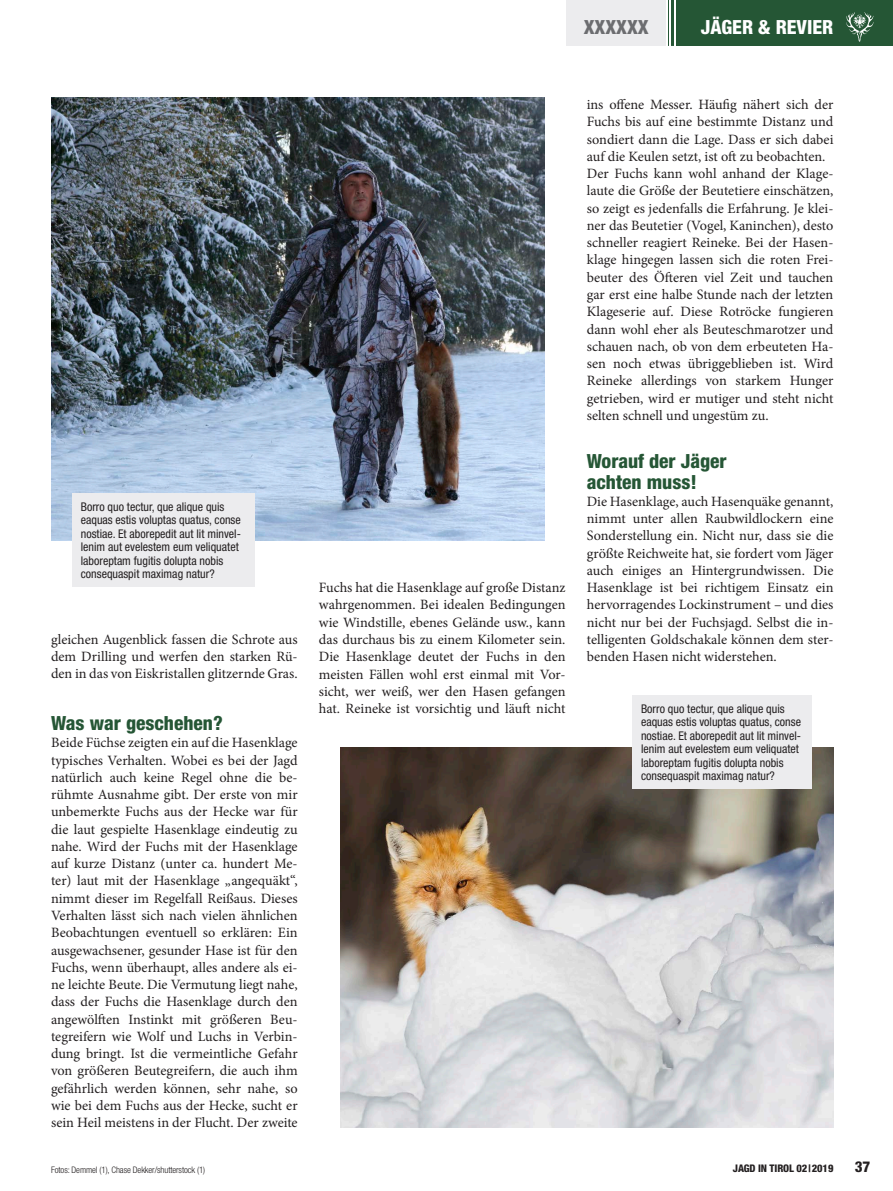
<style>
.page{position:relative;width:893px;height:1191px;background:#fff}
.page>*{position:absolute;margin:0;border:0;box-sizing:border-box;transform-origin:0 0}
.t1{font:800 condensed 19.5px/20.2px "Helvetica Neue LT Std";color:#255635}
.t2{font:800 condensed 19.5px "Helvetica Neue LT Std";color:#fff}
.t3{font:800 condensed 19.5px "Helvetica Neue LT Std";color:#6c6d70}
.t4{font:800 condensed 15px "Helvetica Neue LT Std";color:#231f20}
.t5{font:14.25px/17.2px "Minion Pro";color:#231f20;text-align:justify}
.t6{font:condensed 12px/13.5px "Helvetica Neue LT Std";color:#231f20}
.t7{font:800 condensed 10.5px "Helvetica Neue LT Std";letter-spacing:-.01em;color:#231f20}
.t8{font:300 condensed 9px "Helvetica Neue LT Std";letter-spacing:-.01em;color:#231f20}
</style>
<div class="page">
<hr style="left:671px;top:0;width:3px;height:46px;background:#255635">
<hr style="left:668px;top:0;width:1px;height:46px;background:#255635">
<div style="left:567px;top:0;width:99px;height:46px;background:#ececee"></div>
<div style="left:676px;top:0;width:217px;height:46px;background:#255635"></div>
<img style="left:846px;top:12px;width:28px;height:30px">
<img style="left:51px;top:98px;width:493px;height:442px">
<div style="left:72px;top:494px;width:182px;height:93px;background:#ececee"></div>
<img style="left:340px;top:747px;width:493px;height:380px">
<div style="left:632px;top:695px;width:180px;height:93px;background:#ececee"></div>
<h1 class="t3" style="left:584px;top:15px;width:67px">XXXXXX</h1>
<h1 class="t2" style="left:701px;top:15px;width:134px">JÄGER &amp; REVIER</h1>
<p class="t6" style="left:81px;top:500px;width:162px">Borro quo tectur, que alique quis eaquas estis voluptas quatus, conse nostiae. Et aborepedit aut lit minvel&shy;lenim aut evelestem eum veliquatet laboreptam fugitis dolupta nobis consequaspit maximag natur?</p>
<p class="t5" style="left:51px;top:630px;width:248px">gleichen Augenblick fassen die Schrote aus dem Drilling und werfen den starken Rü&shy;den in das von Eiskristallen glitzernde Gras.</p>
<h1 class="t1" style="left:51px;top:712px;width:173px">Was war geschehen?</h1>
<p class="t5" style="left:51px;top:734px;width:248px">Beide Füchse zeigten ein auf die Hasenklage typisches Verhalten. Wobei es bei der Jagd natürlich auch keine Regel ohne die be&shy;rühmte Ausnahme gibt. Der erste von mir unbemerkte Fuchs aus der Hecke war für die laut gespielte Hasenklage eindeutig zu nahe. Wird der Fuchs mit der Hasenklage auf kurze Distanz (unter ca. hundert Me&shy;ter) laut mit der Hasenklage „angequäkt“, nimmt dieser im Regelfall Reißaus. Dieses Verhalten lässt sich nach vielen ähnlichen Beobachtungen eventuell so erklären: Ein ausgewachsener, gesunder Hase ist für den Fuchs, wenn überhaupt, alles andere als ei&shy;ne leichte Beute. Die Vermutung liegt nahe, dass der Fuchs die Hasenklage durch den angewölften Instinkt mit größeren Beu&shy;tegreifern wie Wolf und Luchs in Verbin&shy;dung bringt. Ist die vermeintliche Gefahr von größeren Beutegreifern, die auch ihm gefährlich werden können, sehr nahe, so wie bei dem Fuchs aus der Hecke, sucht er sein Heil meistens in der Flucht. Der zweite</p>
<p class="t5" style="left:319px;top:579px;width:248px">Fuchs hat die Hasenklage auf große Distanz wahrgenommen. Bei idealen Bedingungen wie Windstille, ebenes Gelände usw., kann das durchaus bis zu einem Kilometer sein.<br>Die Hasenklage deutet der Fuchs in den meisten Fällen wohl erst einmal mit Vor&shy;sicht, wer weiß, wer den Hasen gefangen hat. Reineke ist vorsichtig und läuft nicht</p>
<p class="t5" style="left:587px;top:96px;width:248px;text-align:left">ins offene Messer. Häufig nähert sich der Fuchs bis auf eine bestimmte Distanz und sondiert dann die Lage. Dass er sich dabei auf die Keulen setzt, ist oft zu beobachten.<br>Der Fuchs kann wohl anhand der Klage&shy;laute die Größe der Beutetiere einschätzen, so zeigt es jedenfalls die Erfahrung. Je klei&shy;ner das Beutetier (Vogel, Kaninchen), desto schneller reagiert Reineke. Bei der Hasen&shy;klage hingegen lassen sich die roten Frei&shy;beuter des Öfteren viel Zeit und tauchen gar erst eine halbe Stunde nach der letzten Klageserie auf. Diese Rotröcke fungieren dann wohl eher als Beuteschmarotzer und schauen nach, ob von dem erbeuteten Ha&shy;sen noch etwas übriggeblieben ist. Wird Reineke allerdings von starkem Hunger getrieben, wird er mutiger und steht nicht selten schnell und ungestüm zu.</p>
<h1 class="t1" style="left:587px;top:451px;width:142px">Worauf der Jäger achten muss!</h1>
<p class="t5" style="left:587px;top:492px;width:248px">Die Hasenklage, auch Hasenquäke genannt, nimmt unter allen Raubwildlockern eine Sonderstellung ein. Nicht nur, dass sie die größte Reichweite hat, sie fordert vom Jäger auch einiges an Hintergrundwissen. Die Hasenklage ist bei richtigem Einsatz ein hervorragendes Lockinstrument – und dies nicht nur bei der Fuchsjagd. Selbst die in&shy;telligenten Goldschakale können dem ster&shy;benden Hasen nicht widerstehen.</p>
<p class="t6" style="left:641px;top:701px;width:162px">Borro quo tectur, que alique quis eaquas estis voluptas quatus, conse nostiae. Et aborepedit aut lit minvel&shy;lenim aut evelestem eum veliquatet laboreptam fugitis dolupta nobis consequaspit maximag natur?</p>
<p class="t8" style="left:51px;top:1164px;width:156px">Fotos: Demmel (1), Chase Dekker/shutterstock (1)</p>
<p class="t7" style="left:733px;top:1162px;width:102px">JAGD IN TIROL 02|2019</p>
<p class="t4" style="left:855px;top:1157px;width:17px">37</p>
</div>
